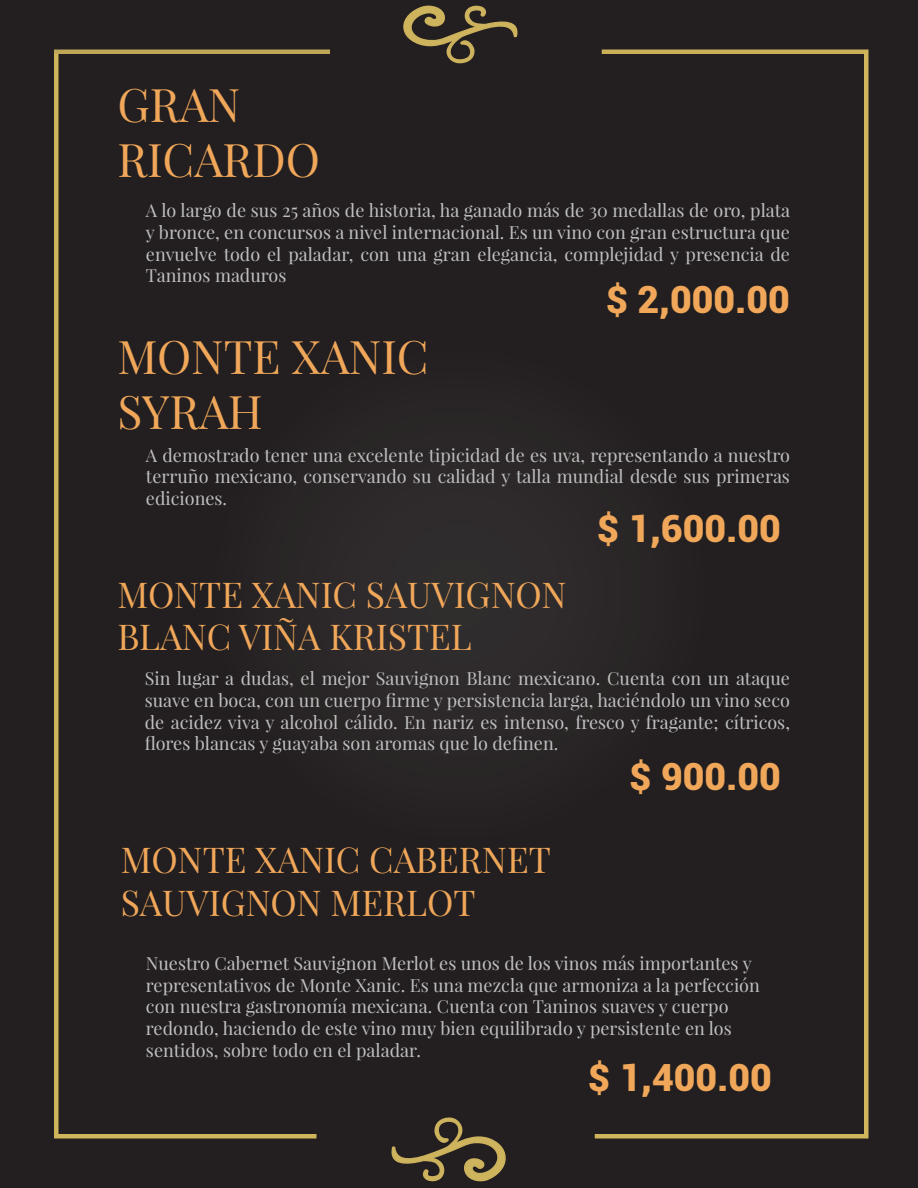
<style>
.page{position:relative;width:918px;height:1188px;background:#231f20}
.page>*{position:absolute;margin:0;border:0;box-sizing:border-box;transform-origin:0 0}
.t1{font:46.2px "Playfair Display";color:#f0a75a}
.t2{font:900 37.5px "Roboto";color:#f0a75a}
.t3{font:35.55px/42.8px "Playfair Display";color:#f0a75a}
.t4{font:18px/21.6px "Playfair Display";color:#c0c0c0;text-align:justify}
</style>
<div class="page">
<div style="left:197px;top:332px;width:524px;height:524px;background:#292526;border-radius:50%"></div>
<svg style="left:404px;top:5px;width:114px;height:59px"></svg>
<svg style="left:391px;top:1117px;width:114px;height:65px"></svg>
<hr style="left:54px;top:50px;width:276px;height:4px;background:#bea757">
<hr style="left:602px;top:50px;width:262px;height:4px;background:#cab059">
<hr style="left:54px;top:1134px;width:262px;height:4px;background:#ceb55b">
<hr style="left:595px;top:1134px;width:269px;height:4px;background:#ceb55b">
<hr style="left:54px;top:54px;width:4px;height:1080px;background:#ceb55b">
<hr style="left:864px;top:50px;width:4px;height:1088px;background:#cfb55e">
<p class="t1" style="left:117px;top:76px;width:125px">GRAN</p>
<p class="t1" style="left:117px;top:131px;width:204px">RICARDO</p>
<p class="t4" style="left:146px;top:200px;width:646px">A lo largo de sus 25 años de historia, ha ganado más de 30 medallas de oro, plata y bronce, en concursos a nivel internacional. Es un vino con gran estructura que envuelve todo el paladar, con una gran elegancia, complejidad y presencia de Taninos maduros</p>
<p class="t2" style="left:606px;top:273px;width:186px">$ 2,000.00</p>
<p class="t1" style="left:117px;top:328px;width:313px">MONTE XANIC</p>
<p class="t1" style="left:117px;top:383px;width:147px">SYRAH</p>
<p class="t4" style="left:146px;top:444px;width:646px">A demostrado tener una excelente tipicidad de es uva, representando a nuestro terruño mexicano, conservando su calidad y talla mundial desde sus primeras ediciones.</p>
<p class="t2" style="left:597px;top:502px;width:186px">$ 1,600.00</p>
<p class="t3" style="left:117px;top:573px;width:451px">MONTE XANIC SAUVIGNON<br>BLANC VIÑA KRISTEL</p>
<p class="t4" style="left:145px;top:668px;width:647px">Sin lugar a dudas, el mejor Sauvignon Blanc mexicano. Cuenta con un ataque suave en boca, con un cuerpo firme y persistencia larga, haciéndolo un vino seco de acidez viva y alcohol cálido. En nariz es intenso, fresco y fragante; cítricos, flores blancas y guayaba son aromas que lo definen.</p>
<p class="t2" style="left:629px;top:751px;width:153px">$ 900.00</p>
<p class="t3" style="left:121px;top:839px;width:432px">MONTE XANIC CABERNET<br>SAUVIGNON MERLOT</p>
<p class="t4" style="left:146px;top:953px;width:615px;text-align:left">Nuestro Cabernet Sauvignon Merlot es unos de los vinos más importantes y representativos de Monte Xanic. Es una mezcla que armoniza a la perfección con nuestra gastronomía mexicana. Cuenta con Taninos suaves y cuerpo redondo, haciendo de este vino muy bien equilibrado y persistente en los sentidos, sobre todo en el paladar.</p>
<p class="t2" style="left:588px;top:1051px;width:186px">$ 1,400.00</p>
</div>
